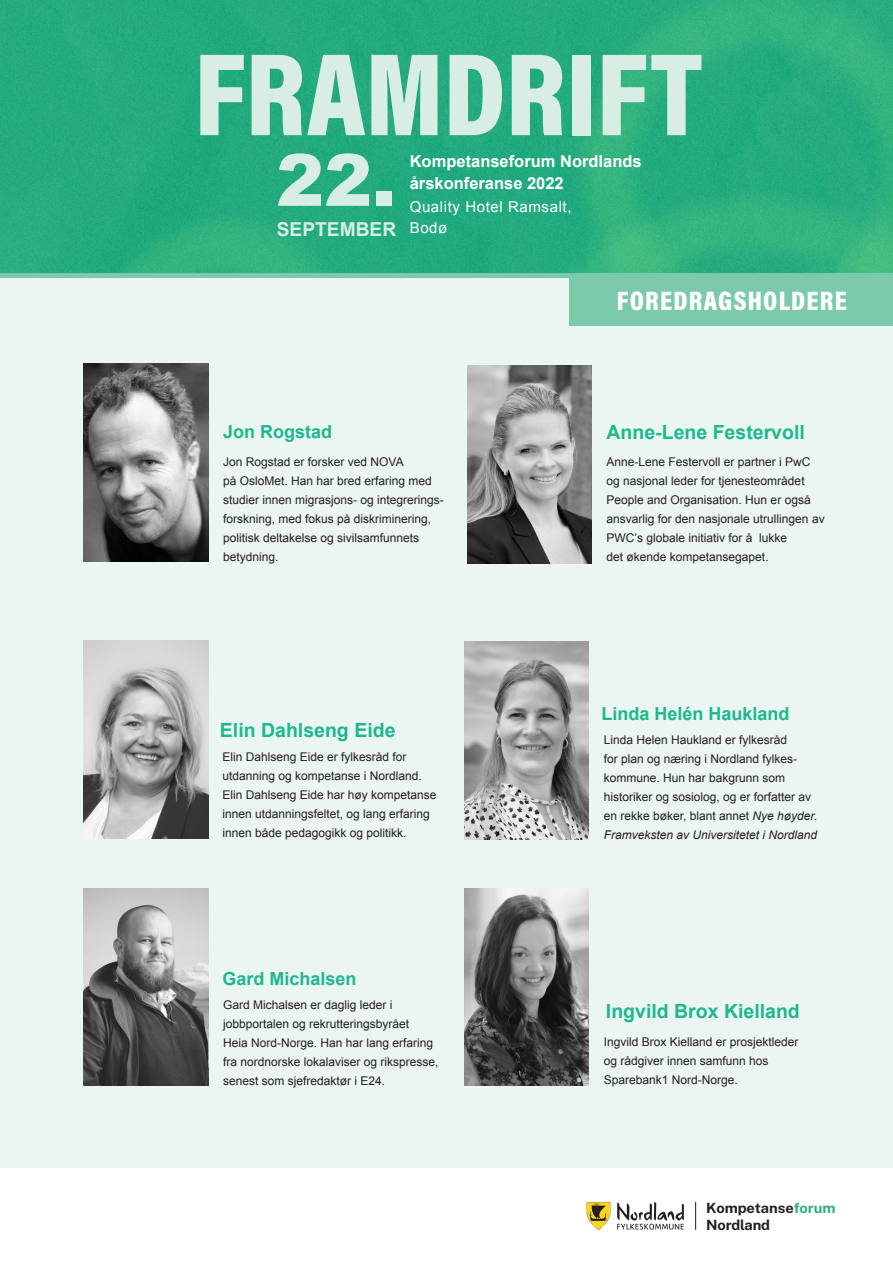
<style>
.page{position:relative;width:893px;height:1263px;background:#fff}
.page>*{position:absolute;margin:0;border:0;box-sizing:border-box;transform-origin:0 0}
.t1{font:118.95px "Acumin Variable Concept";color:#d8ede3}
.t2{font:900 72px "Arial";color:#d8ede3}
.t3{font:27px "Acumin Variable Concept";letter-spacing:.045em;color:#fff}
.t4{font:700 19.5px "Arial";color:#1eb88e}
.t5{font:700 19.2px "Arial";color:#d8ede3}
.t6{font:700 18px "Arial";color:#1eb88e}
.t7{font:700 16.5px "Arial";color:#fff}
.t8{font:15px/21px "Arial";letter-spacing:.04em;color:#fff}
.t9{font:700 14.1px/16.8px "Public Sans";letter-spacing:-.005em;color:#231f20;scale:1.04 1}
.t10{font:12px/19px "Arial";color:#231f20}
.t11{font:italic 12px/19px "Arial";color:#231f20}
.s1{font-style:normal}
.s2{color:#2baf85}
</style>
<div class="page">
<div style="left:0;top:276px;width:893px;height:892px;background:#ebf5f1"></div>
<img style="left:0;top:0;width:893px;height:273px">
<svg style="left:695px;top:1202px;width:1px;height:28px"></svg>
<svg style="left:587px;top:1202px;width:23px;height:28px"></svg>
<svg style="left:617px;top:1202px;width:67px;height:27px"></svg>
<div style="left:570px;top:273px;width:323px;height:53px;background:#7bcaac"></div>
<hr style="left:0;top:273px;width:893px;height:4px;background:#7bcaac">
<img style="left:84px;top:364px;width:124px;height:197px">
<img style="left:467px;top:366px;width:125px;height:197px">
<img style="left:84px;top:641px;width:124px;height:197px">
<img style="left:84px;top:888px;width:124px;height:198px">
<img style="left:464px;top:642px;width:125px;height:197px">
<img style="left:464px;top:888px;width:125px;height:198px">
<p class="t1" style="left:194px;top:12px;width:510px">FRAMDRIFT</p>
<p class="t2" style="left:276px;top:128px;width:122px">22.</p>
<p class="t5" style="left:277px;top:216px;width:121px">SEPTEMBER</p>
<p class="t7" style="left:410px;top:150px;width:233px">Kompetanseforum Nordlands</p>
<p class="t7" style="left:410px;top:173px;width:156px">årskonferanse 2022</p>
<p class="t8" style="left:410px;top:196px;width:163px">Quality Hotel Ramsalt,<br>Bodø</p>
<p class="t3" style="left:617px;top:282px;width:232px">FOREDRAGSHOLDERE</p>
<p class="t6" style="left:223px;top:420px;width:111px">Jon Rogstad</p>
<p class="t4" style="left:607px;top:419px;width:200px">Anne-Lene Festervoll</p>
<p class="t10" style="left:223px;top:452px;width:182px">Jon Rogstad er forsker ved NOVA</p>
<p class="t10" style="left:223px;top:471px;width:222px">på OsloMet. Han har bred erfaring med studier innen migrasjons- og integrerings&shy;forskning, med fokus på diskriminering, politisk deltakelse og sivilsamfunnets betydning.</p>
<p class="t4" style="left:220px;top:717px;width:177px">Elin Dahlseng Eide</p>
<p class="t10" style="left:222px;top:748px;width:216px">Elin Dahlseng Eide er fylkesråd for utdanning og kompetanse i Nordland.<br>Elin Dahlseng Eide har høy kompetanse innen utdanningsfeltet, og lang erfaring innen både pedagogikk og politikk.</p>
<p class="t6" style="left:223px;top:967px;width:136px">Gard Michalsen</p>
<p class="t10" style="left:223px;top:995px;width:217px">Gard Michalsen er daglig leder i jobbportalen og rekrutteringsbyrået<br>Heia Nord-Norge. Han har lang erfaring fra nordnorske lokalaviser og rikspresse, senest som sjefredaktør i E24.</p>
<p class="t10" style="left:607px;top:452px;width:220px">Anne-Lene Festervoll er partner i PwC og nasjonal leder for tjenesteområdet People and Organisation. Hun er også ansvarlig for den nasjonale utrullingen av PWC’s globale initiativ for å lukke<br>det økende kompetansegapet.</p>
<p class="t6" style="left:601px;top:702px;width:190px">Linda Helén Haukland</p>
<p class="t10" style="left:604px;top:730px;width:185px">Linda Helen Haukland er fylkesråd</p>
<p class="t10" style="left:604px;top:749px;width:195px">for plan og næring i Nordland fylkes-</p>
<p class="t10" style="left:604px;top:768px;width:183px">kommune. Hun har bakgrunn som</p>
<p class="t10" style="left:604px;top:787px;width:209px">historiker og sosiolog, og er forfatter av</p>
<p class="t11" style="left:604px;top:806px;width:215px"><span class="s1">en rekke bøker, blant annet</span> Nye høyder.<br>Framveksten av Universitetet i Nordland</p>
<p class="t4" style="left:606px;top:998px;width:195px">Ingvild Brox Kielland</p>
<p class="t10" style="left:604px;top:1032px;width:196px">Ingvild Brox Kielland er prosjektleder</p>
<p class="t10" style="left:604px;top:1051px;width:166px">og rådgiver innen samfunn hos</p>
<p class="t10" style="left:604px;top:1070px;width:136px">Sparebank1 Nord-Norge.</p>
<p class="t9" style="left:706px;top:1198px;width:126px">Kompetanse<span class="s2">forum<br></span>Nordland</p>
</div>
